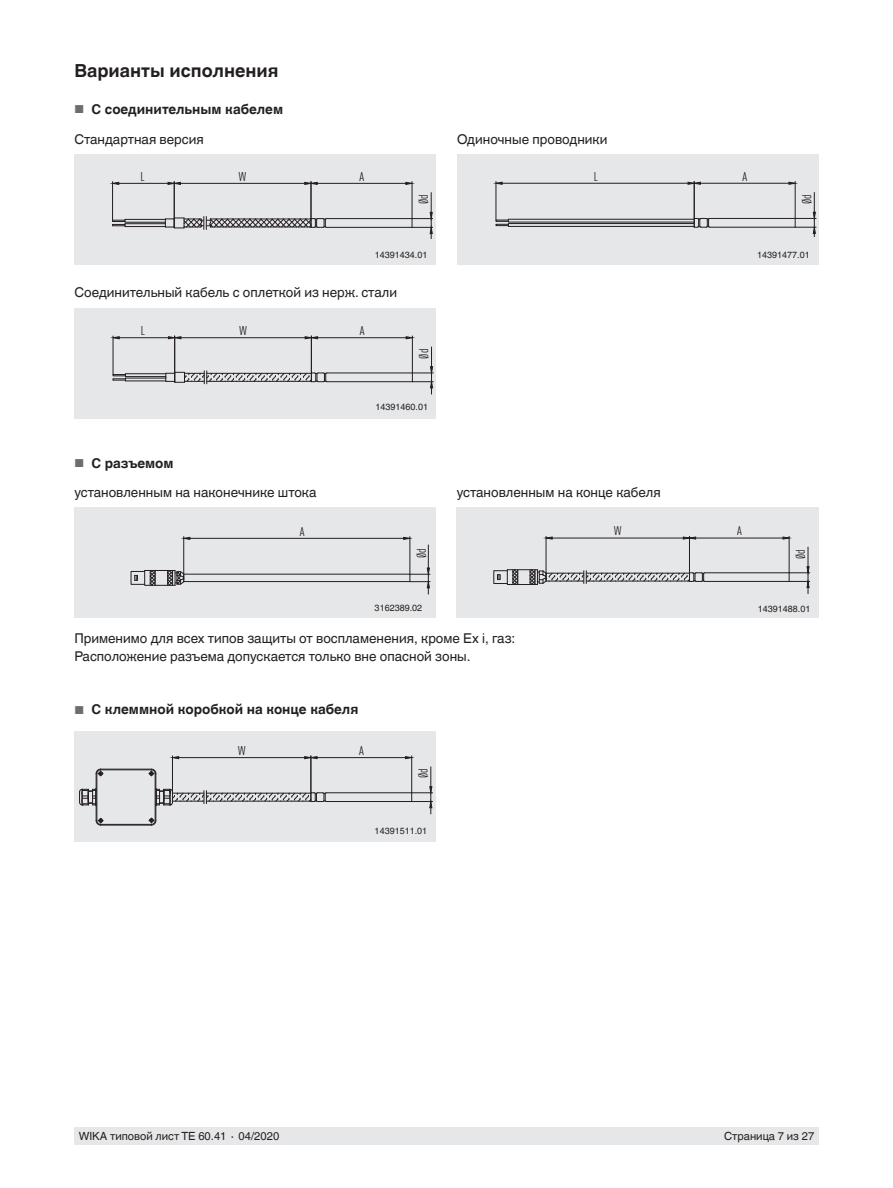
<style>
.page{position:relative;width:893px;height:1188px;background:#fff}
.page>*{position:absolute;margin:0;border:0;box-sizing:border-box;transform-origin:0 0}
.t1{font:700 18px "Helvetica World";color:#231f20}
.t2{font:13.5px/18px "Helvetica World";color:#231f20}
.t3{font:700 13.5px/29.5px "Helvetica World";color:#231f20}
.t4{font:12.45px "DIN Cond";color:#231f20}
.t5{font:12.3px "DIN Cond";color:#231f20}
.t6{font:11.25px "Helvetica World";color:#231f20}
.t7{font:9px "Helvetica World";color:#231f20}
.s1{font-weight:400;font-size:11.55px;color:#6c6d70}
.s2{font-weight:400}
</style>
<div class="page">
<div style="left:74px;top:1128px;width:745px;height:17px;background:#e6e7e9"></div>
<div style="left:457px;top:154px;width:362px;height:111px;background:#e6e7e9"></div>
<div style="left:74px;top:308px;width:362px;height:110px;background:#e6e7e9"></div>
<div style="left:74px;top:154px;width:362px;height:111px;background:#e6e7e9"></div>
<div style="left:457px;top:508px;width:362px;height:110px;background:#e6e7e9"></div>
<div style="left:74px;top:731px;width:362px;height:110px;background:#e6e7e9"></div>
<div style="left:74px;top:508px;width:362px;height:110px;background:#e6e7e9"></div>
<hr style="left:181px;top:337px;width:124px;height:1px;background:#231f20">
<hr style="left:113px;top:336px;width:1px;height:39px;background:#231f20">
<hr style="left:174px;top:336px;width:1px;height:46px;background:#231f20">
<hr style="left:119px;top:337px;width:49px;height:1px;background:#231f20">
<svg style="left:111px;top:336px;width:9px;height:3px"></svg>
<svg style="left:168px;top:336px;width:13px;height:3px"></svg>
<hr style="left:311px;top:336px;width:1px;height:37px;background:#231f20">
<hr style="left:412px;top:336px;width:1px;height:37px;background:#231f20">
<hr style="left:318px;top:337px;width:88px;height:1px;background:#231f20">
<svg style="left:305px;top:336px;width:13px;height:3px"></svg>
<svg style="left:406px;top:336px;width:8px;height:3px"></svg>
<svg style="left:412px;top:347px;width:21px;height:47px"></svg>
<svg style="left:113px;top:371px;width:214px;height:13px"></svg>
<hr style="left:327px;top:373px;width:85px;height:1px;background:#231f20">
<hr style="left:327px;top:381px;width:85px;height:1px;background:#231f20">
<hr style="left:172px;top:756px;width:1px;height:37px;background:#231f20">
<hr style="left:179px;top:757px;width:126px;height:1px;background:#231f20">
<svg style="left:170px;top:756px;width:9px;height:3px"></svg>
<hr style="left:311px;top:756px;width:1px;height:37px;background:#231f20">
<hr style="left:411px;top:756px;width:1px;height:37px;background:#231f20">
<hr style="left:317px;top:757px;width:88px;height:1px;background:#231f20">
<svg style="left:304px;top:756px;width:13px;height:3px"></svg>
<svg style="left:405px;top:756px;width:9px;height:3px"></svg>
<svg style="left:411px;top:767px;width:22px;height:47px"></svg>
<hr style="left:326px;top:792px;width:86px;height:1px;background:#231f20">
<hr style="left:326px;top:801px;width:86px;height:1px;background:#231f20">
<svg style="left:79px;top:768px;width:248px;height:58px"></svg>
<hr style="left:496px;top:182px;width:1px;height:38px;background:#231f20">
<hr style="left:502px;top:183px;width:186px;height:1px;background:#231f20">
<svg style="left:494px;top:182px;width:9px;height:3px"></svg>
<hr style="left:694px;top:182px;width:1px;height:36px;background:#231f20">
<hr style="left:795px;top:182px;width:1px;height:36px;background:#231f20">
<hr style="left:700px;top:183px;width:89px;height:1px;background:#231f20">
<svg style="left:688px;top:182px;width:13px;height:3px"></svg>
<svg style="left:789px;top:182px;width:8px;height:3px"></svg>
<svg style="left:795px;top:192px;width:21px;height:45px"></svg>
<svg style="left:496px;top:218px;width:214px;height:10px"></svg>
<hr style="left:710px;top:218px;width:85px;height:1px;background:#231f20">
<hr style="left:710px;top:227px;width:85px;height:1px;background:#231f20">
<hr style="left:180px;top:183px;width:125px;height:1px;background:#231f20">
<hr style="left:112px;top:182px;width:1px;height:38px;background:#231f20">
<hr style="left:174px;top:182px;width:1px;height:46px;background:#231f20">
<hr style="left:119px;top:183px;width:49px;height:1px;background:#231f20">
<svg style="left:111px;top:182px;width:8px;height:3px"></svg>
<svg style="left:168px;top:182px;width:13px;height:3px"></svg>
<hr style="left:311px;top:182px;width:1px;height:37px;background:#231f20">
<hr style="left:412px;top:182px;width:1px;height:37px;background:#231f20">
<hr style="left:317px;top:183px;width:89px;height:1px;background:#231f20">
<svg style="left:304px;top:182px;width:14px;height:3px"></svg>
<svg style="left:405px;top:182px;width:9px;height:3px"></svg>
<svg style="left:412px;top:193px;width:21px;height:46px"></svg>
<svg style="left:112px;top:216px;width:215px;height:13px"></svg>
<hr style="left:326px;top:218px;width:86px;height:1px;background:#231f20">
<hr style="left:326px;top:227px;width:86px;height:1px;background:#231f20">
<hr style="left:546px;top:536px;width:1px;height:37px;background:#231f20">
<hr style="left:552px;top:538px;width:131px;height:1px;background:#231f20">
<svg style="left:544px;top:537px;width:9px;height:2px"></svg>
<hr style="left:689px;top:536px;width:1px;height:37px;background:#231f20">
<hr style="left:789px;top:536px;width:1px;height:37px;background:#231f20">
<hr style="left:696px;top:538px;width:87px;height:1px;background:#231f20">
<svg style="left:683px;top:537px;width:13px;height:2px"></svg>
<svg style="left:783px;top:537px;width:8px;height:2px"></svg>
<svg style="left:789px;top:547px;width:21px;height:46px"></svg>
<hr style="left:705px;top:572px;width:84px;height:1px;background:#231f20">
<hr style="left:705px;top:581px;width:84px;height:1px;background:#231f20">
<div style="left:493px;top:570px;width:15px;height:14px;border:1px solid #231f20"></div>
<svg style="left:497px;top:574px;width:3px;height:6px"></svg>
<svg style="left:507px;top:569px;width:198px;height:16px"></svg>
<div style="left:131px;top:571px;width:14px;height:14px;border:1px solid #231f20"></div>
<svg style="left:134px;top:575px;width:4px;height:6px"></svg>
<svg style="left:144px;top:570px;width:41px;height:16px"></svg>
<hr style="left:184px;top:574px;width:226px;height:1px;background:#231f20">
<hr style="left:184px;top:581px;width:226px;height:1px;background:#231f20">
<hr style="left:183px;top:537px;width:1px;height:37px;background:#231f20">
<hr style="left:190px;top:538px;width:214px;height:1px;background:#231f20">
<svg style="left:183px;top:537px;width:8px;height:3px"></svg>
<svg style="left:403px;top:537px;width:27px;height:57px"></svg>
<h1 class="t1" style="left:74px;top:60px;width:206px">Варианты исполнения</h1>
<p class="t3" style="left:74px;top:95px;width:210px"><span class="s1">■</span> С соединительным кабелем<br><span class="s2">Стандартная версия</span></p>
<p class="t4" style="left:140px;top:169px;width:6px">L</p>
<p class="t4" style="left:239px;top:169px;width:9px">W</p>
<p class="t4" style="left:359px;top:169px;width:6px">A</p>
<p class="t4" style="left:416px;top:204px;width:11px;rotate:-90deg">Ød</p>
<p class="t2" style="left:457px;top:131px;width:152px">Одиночные проводники</p>
<p class="t4" style="left:594px;top:169px;width:6px">L</p>
<p class="t4" style="left:742px;top:169px;width:6px">A</p>
<p class="t4" style="left:799px;top:204px;width:11px;rotate:-90deg">Ød</p>
<p class="t7" style="left:375px;top:249px;width:54px">14391434.01</p>
<p class="t7" style="left:757px;top:249px;width:54px">14391477.01</p>
<p class="t2" style="left:74px;top:283px;width:324px">Соединительный кабель с оплеткой из нерж. стали</p>
<p class="t4" style="left:141px;top:323px;width:6px">L</p>
<p class="t4" style="left:239px;top:323px;width:9px">W</p>
<p class="t4" style="left:360px;top:323px;width:6px">A</p>
<p class="t4" style="left:417px;top:359px;width:11px;rotate:-90deg">Ød</p>
<p class="t7" style="left:375px;top:402px;width:54px">14391460.01</p>
<p class="t3" style="left:74px;top:449px;width:101px"><span class="s1">■</span> С разъемом</p>
<p class="t2" style="left:74px;top:483px;width:244px">установленным на наконечнике штока</p>
<p class="t4" style="left:300px;top:524px;width:6px">A</p>
<p class="t4" style="left:414px;top:558px;width:11px;rotate:-90deg">Ød</p>
<p class="t2" style="left:457px;top:484px;width:205px">установленным на конце кабеля</p>
<p class="t5" style="left:614px;top:524px;width:9px">W</p>
<p class="t5" style="left:737px;top:524px;width:6px">A</p>
<p class="t5" style="left:793px;top:559px;width:11px;rotate:-90deg">Ød</p>
<p class="t7" style="left:375px;top:603px;width:49px">3162389.02</p>
<p class="t2" style="left:74px;top:630px;width:442px">Применимо для всех типов защиты от воспламенения, кроме Ex i, газ:<br>Расположение разъема допускается только вне опасной зоны.</p>
<p class="t3" style="left:74px;top:695px;width:286px"><span class="s1">■</span> С клеммной коробкой на конце кабеля</p>
<p class="t4" style="left:238px;top:743px;width:9px">W</p>
<p class="t4" style="left:359px;top:743px;width:6px">A</p>
<p class="t4" style="left:416px;top:778px;width:11px;rotate:-90deg">Ød</p>
<p class="t7" style="left:758px;top:603px;width:54px">14391488.01</p>
<p class="t7" style="left:375px;top:826px;width:54px">14391511.01</p>
<p class="t6" style="left:79px;top:1130px;width:202px">WIKA типовой лист TE 60.41 ∙ 04/2020</p>
<p class="t6" style="left:724px;top:1130px;width:92px">Страница 7 из 27</p>
</div>
